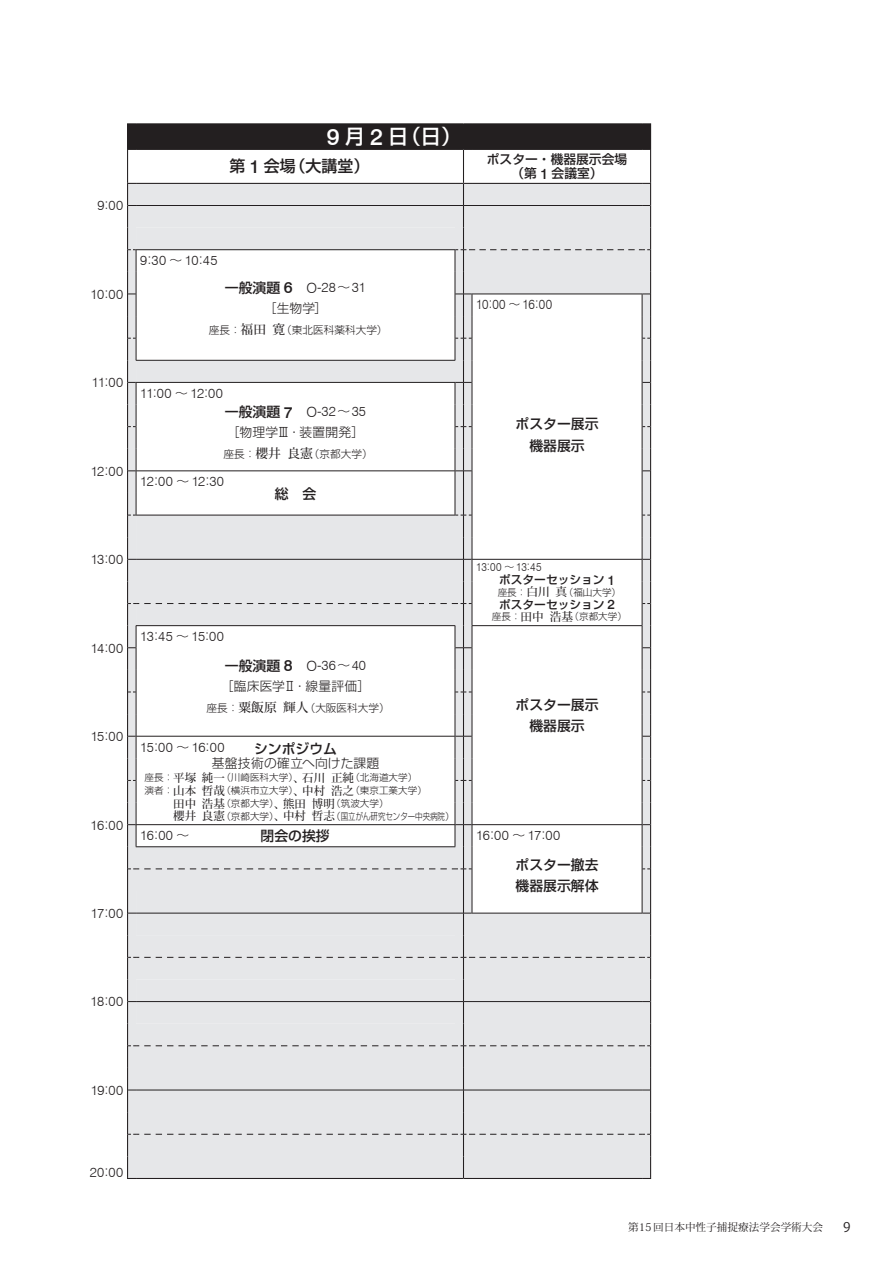
<style>
.page{position:relative;width:893px;height:1263px;background:#fff}
.page>*{position:absolute;margin:0;border:0;box-sizing:border-box;transform-origin:0 0}
.t1{font:500 20.25px "Shin Go Pro";color:#fff}
.t2{font:500 15.9px "Shin Go Pro";color:#231f20}
.t3{font:500 13.8px/21.3px "Shin Go Pro";color:#231f20;text-align:center}
.t4{font:300 13.35px "Swiss 721 BT";letter-spacing:.025em;color:#231f20}
.t5{font:300 13.35px "Swiss 721 BT";letter-spacing:.025em;color:#231f20;scale:.9 1}
.t6{font:13.35px "Koz Go Pr 6 N";color:#231f20}
.t7{font:300 12.75px "Shin Go Pro";letter-spacing:.015em;color:#231f20}
.t8{font:500 12.75px/13.8px "Shin Go Pro";color:#231f20;text-align:center}
.t9{font:500 11.7px "Shin Go Pro";color:#231f20}
.t10{font:300 11.55px "Swiss 721 BT";color:#231f20;scale:.9 1}
.t11{font:300 10.65px "Shin Go Pro";color:#231f20}
.t12{font:10.65px "Koz Min Pr 6 N";color:#231f20}
.t13{font:300 9.6px "Shin Go Pro";color:#231f20}
.s1{font-family:"Shin Go Pro";font-size:12.75px}
.s2{font-family:"Swiss 721 BT";font-size:23.25px}
.s3{font-family:"Swiss 721 BT";font-size:18.3px}
.s4{font-family:"Swiss 721 BT";font-size:14.7px}
.s5{font-family:"Swiss 721 BT";font-size:15.9px}
.s6{font-family:"Swiss 721 BT";font-weight:300;font-size:14.1px}
.s7{font-family:"Swiss 721 BT";font-weight:300;font-size:13.35px}
.s8{font-weight:300;font-size:12.75px}
.s9{font-family:"Koz Min Pr 6 N";font-weight:500;font-size:12.75px}
.s10{font-family:"Shin Go Pro";font-size:10.95px}
.s11{font-family:"Swiss 721 BT";font-size:13.5px}
.s12{font-family:"Koz Min Pr 6 N";font-weight:500;font-size:11.7px}
.s13{font-family:"Koz Min Pr 6 N";font-weight:500;font-size:11.55px}
</style>
<div class="page">
<div style="left:128px;top:124px;width:523px;height:25px;background:#231f20"></div>
<hr style="left:127px;top:150px;width:1px;height:33px;background:#231f20">
<hr style="left:463px;top:150px;width:1px;height:33px;background:#231f20">
<hr style="left:650px;top:150px;width:1px;height:33px;background:#231f20">
<hr style="left:136px;top:123px;width:319px;height:1px;background:#231f20">
<svg style="left:455px;top:123px;width:17px;height:1px"></svg>
<hr style="left:472px;top:123px;width:170px;height:1px;background:#231f20">
<svg style="left:127px;top:123px;width:9px;height:27px"></svg>
<hr style="left:136px;top:149px;width:319px;height:1px;background:#231f20">
<svg style="left:455px;top:149px;width:17px;height:1px"></svg>
<hr style="left:472px;top:149px;width:170px;height:1px;background:#231f20">
<svg style="left:642px;top:123px;width:9px;height:27px"></svg>
<svg style="left:127px;top:183px;width:524px;height:996px"></svg>
<hr style="left:472px;top:625px;width:170px;height:1px;background:#231f20">
<h3 class="t4" style="left:97px;top:197px;width:27px">9<span class="s1">：</span>00</h3>
<h1 class="t1" style="left:327px;top:120px;width:136px"><span class="s2">9</span> 月 <span class="s2">2</span> 日（日）</h1>
<h2 class="t2" style="left:230px;top:153px;width:141px">第 <span class="s3">1</span> 会場（大講堂）</h2>
<h3 class="t8" style="left:487px;top:151px;width:142px">ポスター・機器展示会場（第 <span class="s4">1</span> 会議室）</h3>
<h3 class="t4" style="left:91px;top:286px;width:34px">10<span class="s1">：</span>00</h3>
<h3 class="t4" style="left:92px;top:374px;width:33px">11<span class="s1">：</span>00</h3>
<h3 class="t4" style="left:91px;top:463px;width:34px">12<span class="s1">：</span>00</h3>
<h3 class="t4" style="left:140px;top:252px;width:79px">9<span class="s1">：</span>30 <span class="s1">～</span> 10<span class="s1">：</span>45</h3>
<h3 class="t3" style="left:225px;top:275px;width:143px">一般演題 <span class="s5">6</span> <span class="s6">O-</span><span class="s7">28</span><span class="s8">～</span><span class="s7">31</span></h3>
<h3 class="t7" style="left:264px;top:298px;width:65px">［生物学］</h3>
<p class="t11" style="left:209px;top:321px;width:180px">座長：<span class="s9">福田 寛</span>（東北医科薬科大学）</p>
<h3 class="t4" style="left:140px;top:385px;width:84px">11<span class="s1">：</span>00 <span class="s1">～</span> 12<span class="s1">：</span>00</h3>
<h3 class="t3" style="left:225px;top:399px;width:143px">一般演題 <span class="s5">7</span> <span class="s6">O-</span><span class="s7">32</span><span class="s8">～</span><span class="s7">35</span></h3>
<h3 class="t7" style="left:227px;top:422px;width:139px">［物理学Ⅲ・装置開発］</h3>
<p class="t11" style="left:224px;top:445px;width:151px">座長：<span class="s9">櫻井 良憲</span>（京都大学）</p>
<h3 class="t4" style="left:140px;top:473px;width:85px">12<span class="s1">：</span>00 <span class="s1">～</span> 12<span class="s1">：</span>30</h3>
<h3 class="t3" style="left:275px;top:481px;width:43px">総 会</h3>
<h3 class="t5" style="left:476px;top:297px;width:86px">10<span class="s1">：</span>00 <span class="s1">～</span> 16<span class="s1">：</span>00</h3>
<h3 class="t3" style="left:516px;top:412px;width:84px">ポスター展示機器展示</h3>
<h3 class="t4" style="left:91px;top:551px;width:34px">13<span class="s1">：</span>00</h3>
<h3 class="t4" style="left:91px;top:640px;width:34px">14<span class="s1">：</span>00</h3>
<h3 class="t4" style="left:91px;top:728px;width:34px">15<span class="s1">：</span>00</h3>
<h3 class="t4" style="left:91px;top:817px;width:34px">16<span class="s1">：</span>00</h3>
<h3 class="t4" style="left:91px;top:905px;width:34px">17<span class="s1">：</span>00</h3>
<h3 class="t4" style="left:140px;top:628px;width:85px">13<span class="s1">：</span>45 <span class="s1">～</span> 15<span class="s1">：</span>00</h3>
<p class="t10" style="left:476px;top:560px;width:74px">13<span class="s10">：</span>00 <span class="s10">～</span> 13<span class="s10">：</span>45</p>
<p class="t9" style="left:499px;top:570px;width:117px">ポスターセッション <span class="s11">1</span></p>
<p class="t13" style="left:498px;top:584px;width:125px">座長：<span class="s12">白川 真</span>（福山大学）</p>
<p class="t9" style="left:499px;top:594px;width:117px">ポスターセッション <span class="s11">2</span></p>
<p class="t13" style="left:492px;top:608px;width:137px">座長：<span class="s12">田中 浩基</span>（京都大学）</p>
<h3 class="t3" style="left:225px;top:653px;width:143px">一般演題 <span class="s5">8</span> <span class="s6">O-</span><span class="s7">36</span><span class="s8">～</span><span class="s7">40</span></h3>
<h3 class="t7" style="left:221px;top:676px;width:151px">［臨床医学Ⅱ・線量評価］</h3>
<p class="t11" style="left:207px;top:699px;width:185px">座長：<span class="s9">粟飯原 輝人</span>（大阪医科大学）</p>
<h3 class="t3" style="left:516px;top:692px;width:84px">ポスター展示機器展示</h3>
<h3 class="t4" style="left:140px;top:739px;width:86px">15<span class="s1">：</span>00 <span class="s1">～</span> 16<span class="s1">：</span>00</h3>
<h3 class="t3" style="left:254px;top:736px;width:84px">シンポジウム</h3>
<h3 class="t7" style="left:212px;top:752px;width:169px">基盤技術の確立へ向けた課題</h3>
<p class="t13" style="left:145px;top:770px;width:274px">座長：<span class="s13">平塚 純一</span>（川崎医科大学）<span class="s13">、石川 正純</span>（北海道大学）</p>
<p class="t13" style="left:145px;top:782px;width:284px">演者：<span class="s13">山本 哲哉</span>（横浜市立大学）<span class="s13">、中村 浩之</span>（東京工業大学）</p>
<p class="t13" style="left:173px;top:795px;width:217px"><span class="s13">田中 浩基</span>（京都大学）<span class="s13">、熊田 博明</span>（筑波大学）</p>
<p class="t13" style="left:173px;top:808px;width:283px"><span class="s13">櫻井 良憲</span>（京都大学）<span class="s13">、中村 哲志</span>（国立がん研究センター中央病院）</p>
<h3 class="t4" style="left:140px;top:827px;width:50px">16<span class="s1">：</span>00 <span class="s1">～</span></h3>
<h3 class="t3" style="left:261px;top:823px;width:71px">閉会の挨拶</h3>
<h3 class="t4" style="left:476px;top:827px;width:85px">16<span class="s1">：</span>00 <span class="s1">～</span> 17<span class="s1">：</span>00</h3>
<h3 class="t3" style="left:516px;top:852px;width:84px;text-align:left">ポスター撤去機器展示解体</h3>
<h3 class="t4" style="left:91px;top:993px;width:34px">18<span class="s1">：</span>00</h3>
<h3 class="t4" style="left:91px;top:1082px;width:34px">19<span class="s1">：</span>00</h3>
<h3 class="t4" style="left:90px;top:1164px;width:35px">20<span class="s1">：</span>00</h3>
<p class="t12" style="left:628px;top:1221px;width:196px">第15 回日本中性子捕捉療法学会学術大会</p>
<h3 class="t6" style="left:843px;top:1220px;width:9px">9</h3>
</div>
